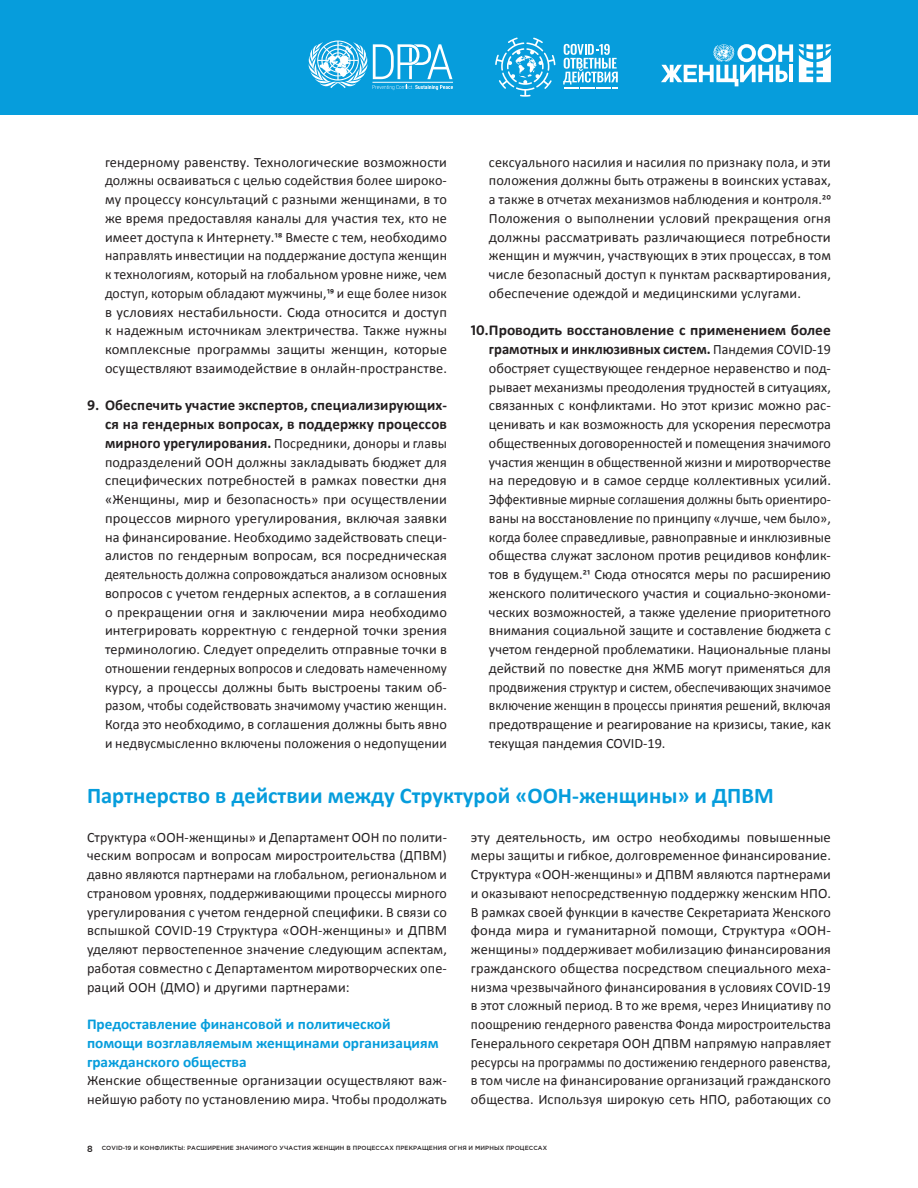
<style>
.page{position:relative;width:918px;height:1188px;background:#fff}
.page>*{position:absolute;margin:0;border:0;box-sizing:border-box;transform-origin:0 0}
.t1{font:700 22.5px "Calibri";color:#069ddc}
.t2{font:700 15px/18.8px "Calibri";color:#231f20;text-align:right}
.t3{font:700 15px/18.8px "Calibri";color:#069ddc}
.t4{font:14.25px/18.8px "Calibri";letter-spacing:.01em;color:#231f20;text-align:justify}
.t5{font:500 6px "Gotham Pro";letter-spacing:.02em;color:#231f20}
.s1{font-family:"The Sans Bold Caps";font-weight:400;font-size:14.25px}
.s2{font-weight:700;font-size:15px}
.s3{font-weight:400;font-size:14.25px}
.s4{font-size:9px}
</style>
<div class="page">
<div style="left:0;top:0;width:918px;height:115px;background:#069ddc"></div>
<svg style="left:661px;top:44px;width:132px;height:42px"></svg>
<svg style="left:799px;top:44px;width:32px;height:38px"></svg>
<svg style="left:495px;top:38px;width:60px;height:59px"></svg>
<svg style="left:563px;top:44px;width:55px;height:45px"></svg>
<svg style="left:373px;top:85px;width:80px;height:5px"></svg>
<hr style="left:373px;top:82px;width:80px;height:1px;background:#fff">
<svg style="left:309px;top:41px;width:58px;height:47px"></svg>
<svg style="left:373px;top:44px;width:79px;height:35px"></svg>
<p class="t4" style="left:105px;top:152px;width:344px">гендерному равенству. Технологические возможности должны осваиваться с целью содействия более широко&shy;му процессу консультаций с разными женщинами, в то же время предоставляя каналы для участия тех, кто не имеет доступа к Интернету.18 Вместе с тем, необходимо направлять инвестиции на поддержание доступа женщин к технологиям, который на глобальном уровне ниже, чем доступ, которым обладают мужчины,19 и еще более низок в условиях нестабильности. Сюда относится и доступ к надежным источникам электричества. Также нужны комплексные программы защиты женщин, которые осуществляют взаимодействие в онлайн-пространстве.</p>
<p class="t2" style="left:87px;top:396px;width:362px"><span class="s1">9.</span> Обеспечить участие экспертов, специализирующих&shy;ся на гендерных вопросах, в поддержку процессов</p>
<p class="t4" style="left:105px;top:434px;width:344px"><span class="s2">мирного урегулирования.</span> Посредники, доноры и главы подразделений ООН должны закладывать бюджет для специфических потребностей в рамках повестки дня «Женщины, мир и безопасность» при осуществлении процессов мирного урегулирования, включая заявки на финансирование. Необходимо задействовать специ&shy;алистов по гендерным вопросам, вся посредническая деятельность должна сопровождаться анализом основных вопросов с учетом гендерных аспектов, а в соглашения о прекращении огня и заключении мира необходимо интегрировать корректную с гендерной точки зрения терминологию. Следует определить отправные точки в отношении гендерных вопросов и следовать намеченному курсу, а процессы должны быть выстроены таким об&shy;разом, чтобы содействовать значимому участию женщин.<br>Когда это необходимо, в соглашения должны быть явно и недвусмысленно включены положения о недопущении</p>
<p class="t4" style="left:489px;top:152px;width:344px">сексуального насилия и насилия по признаку пола, и эти положения должны быть отражены в воинских уставах, а также в отчетах механизмов наблюдения и контроля.20<br>Положения о выполнении условий прекращения огня должны рассматривать различающиеся потребности женщин и мужчин, участвующих в этих процессах, в том числе безопасный доступ к пунктам расквартирования, обеспечение одеждой и медицинскими услугами.</p>
<p class="t2" style="left:471px;top:321px;width:362px"><span class="s1">10.</span>Проводить восстановление с применением более грамотных и инклюзивных систем. <span class="s3">Пандемия COVID-19</span></p>
<p class="t4" style="left:489px;top:359px;width:344px">обостряет существующее гендерное неравенство и под&shy;рывает механизмы преодоления трудностей в ситуациях, связанных с конфликтами. Но этот кризис можно рас&shy;ценивать и как возможность для ускорения пересмотра общественных договоренностей и помещения значимого участия женщин в общественной жизни и миротворчестве на передовую и в самое сердце коллективных усилий.<br>Эффективные мирные соглашения должны быть ориентиро&shy;ваны на восстановление по принципу «лучше, чем было», когда более справедливые, равноправные и инклюзивные общества служат заслоном против рецидивов конфлик&shy;тов в будущем.21 Сюда относятся меры по расширению женского политического участия и социально-экономи&shy;ческих возможностей, а также уделение приоритетного внимания социальной защите и составление бюджета с учетом гендерной проблематики. Национальные планы действий по повестке дня ЖМБ могут применяться для продвижения структур и систем, обеспечивающих значимое включение женщин в процессы принятия решений, включая предотвращение и реагирование на кризисы, такие, как текущая пандемия COVID-19.</p>
<h1 class="t1" style="left:87px;top:781px;width:456px">Партнерство в действии между Структурой «ООН</h1>
<h1 class="t1" style="left:572px;top:781px;width:203px">-женщины» и ДПВМ</h1>
<p class="t4" style="left:87px;top:827px;width:362px">Структура «ООН-женщины» и Департамент ООН по полити&shy;ческим вопросам и вопросам миростроительства (ДПВМ) давно являются партнерами на глобальном, региональном и страновом уровнях, поддерживающими процессы мирного урегулирования с учетом гендерной специфики. В связи со вспышкой COVID-19 Структура «ООН-женщины» и ДПВМ уделяют первостепенное значение следующим аспектам, работая совместно с Департаментом миротворческих опе&shy;раций ООН (ДМО) и другими партнерами:</p>
<p class="t3" style="left:87px;top:1015px;width:353px">Предоставление финансовой и политической помощи возглавляемым женщинами организациям гражданского общества</p>
<p class="t4" style="left:87px;top:1071px;width:361px">Женские общественные организации осуществляют важ&shy;нейшую работу по установлению мира. Чтобы продолжать</p>
<p class="t4" style="left:471px;top:827px;width:362px">эту деятельность, им остро необходимы повышенные меры защиты и гибкое, долговременное финансирование.<br>Структура «ООН-женщины» и ДПВМ являются партнерами и оказывают непосредственную поддержку женским НПО.<br>В рамках своей функции в качестве Секретариата Женского фонда мира и гуманитарной помощи, Структура «ООН&shy;женщины» поддерживает мобилизацию финансирования гражданского общества посредством специального меха&shy;низма чрезвычайного финансирования в условиях COVID-19 в этот сложный период. В то же время, через Инициативу по поощрению гендерного равенства Фонда миростроительства Генерального секретаря ООН ДПВМ напрямую направляет ресурсы на программы по достижению гендерного равенства, в том числе на финансирование организаций гражданского общества. Используя широкую сеть НПО, работающих со</p>
<p class="t5" style="left:87px;top:1145px;width:462px"><span class="s4">8</span> COVID-19 и конфликты: Расширение значимого участия женщин в процессах прекращения огня и мирных процессах</p>
</div>
